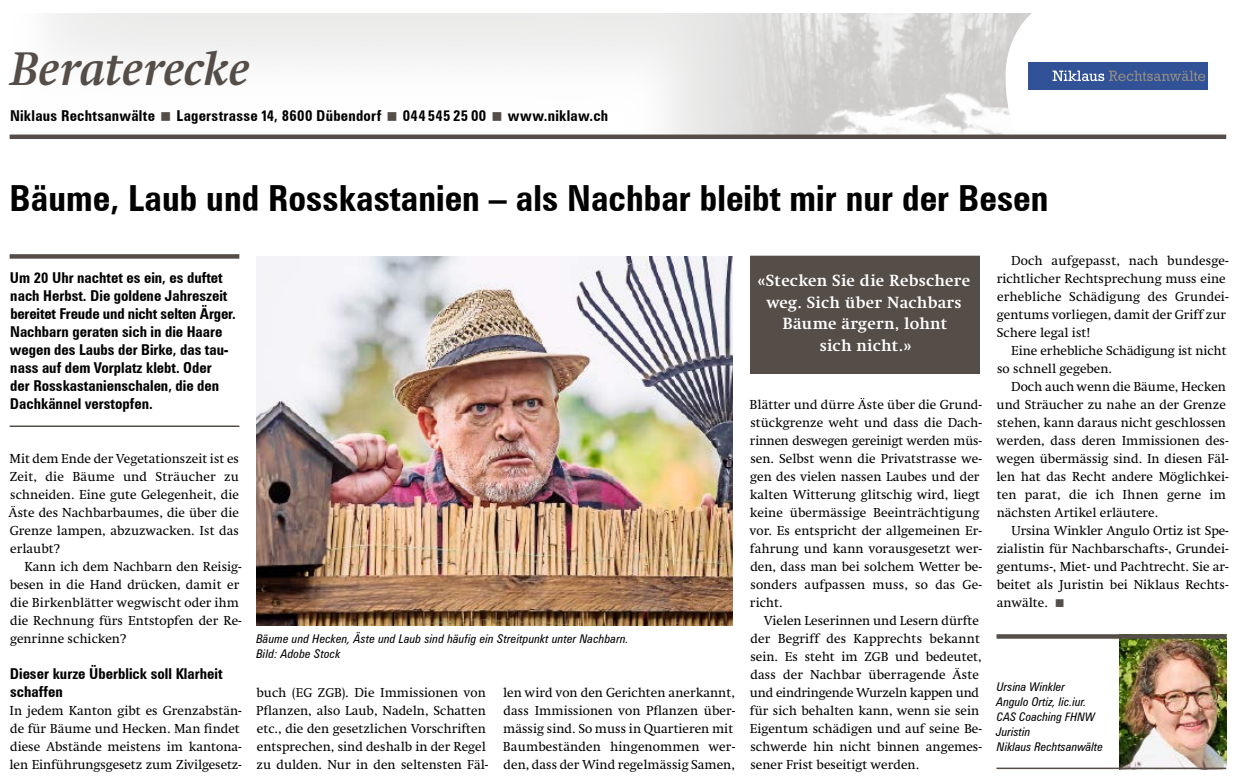
<style>
.page{position:relative;width:1235px;height:776px;background:#fff}
.page>*{position:absolute;margin:0;border:0;box-sizing:border-box;transform-origin:0 0}
.t1{font:italic 700 48px "Swift LT Pro";color:#544d48}
.t2{font:700 condensed 36px "Zurich BT";color:#000}
.t3{font:700 16.5px/21.3px "Swift LT Pro";letter-spacing:.015em;color:#fff;text-align:center}
.t4{font:700 condensed 15px/18px "Zurich BT";color:#000}
.t5{font:13.35px/18px "Swift LT Pro";color:#000}
.t6{font:italic condensed 12px/15px "Zurich BT";letter-spacing:.02em;color:#000}
.s1{color:#544d48}
.s2{font-size:14.7px}
.s3{font-size:13.05px}
.s4{font-size:11.7px}
</style>
<div class="page">
<div style="left:10px;top:254px;width:229px;height:5px;background:#544d48"></div>
<hr style="left:10px;top:425px;width:229px;height:2px;background:#544d48">
<div style="left:749px;top:247px;width:230px;height:126px;background:#544d48"></div>
<div style="left:745px;top:247px;width:238px;height:9px;background:#fff"></div>
<img style="left:1119px;top:639px;width:107px;height:129px">
<div style="left:996px;top:634px;width:230px;height:5px;background:#544d48"></div>
<hr style="left:996px;top:768px;width:230px;height:1px;background:#544d48">
<img style="left:256px;top:256px;width:476px;height:369px">
<img style="left:10px;top:13px;width:995px;height:122px">
<hr style="left:10px;top:135px;width:1216px;height:4px;background:#544d48">
<svg style="left:1005px;top:13px;width:221px;height:122px"></svg>
<h1 class="t1" style="left:10px;top:40px;width:246px">Beraterecke</h1>
<p class="t4" style="left:10px;top:107px;width:599px">Niklaus Rechtsanwälte <span class="s1">■</span> Lagerstrasse 14, 8600 Dübendorf <span class="s1">■</span> 044 545 25 00 <span class="s1">■</span> www.niklaw.ch</p>
<h2 class="t2" style="left:10px;top:176px;width:1040px">Bäume, Laub und Rosskastanien – als Nachbar bleibt mir nur der Besen</h2>
<p class="t4" style="left:10px;top:269px;width:227px">Um <span class="s2">20</span> Uhr nachtet es ein, es duftet nach Herbst. Die goldene Jahreszeit bereitet Freude und nicht selten Ärger.<br>Nachbarn geraten sich in die Haare wegen des Laubs der Birke, das tau&shy;nass auf dem Vorplatz klebt. Oder<br>der Rosskastanienschalen, die den Dachkännel verstopfen.</p>
<p class="t5" style="left:9px;top:450px;width:232px;text-align:justify">Mit dem Ende der Vegetationszeit ist es Zeit, die Bäume und Sträucher zu schneiden. Eine gute Gelegenheit, die Äste des Nachbarbaumes, die über die Grenze lampen, abzuzwacken. Ist das erlaubt?</p>
<p class="t5" style="left:10px;top:558px;width:233px;text-indent:15px">Kann ich dem Nachbarn den Reisig&shy;besen in die Hand drücken, damit er die Birkenblätter wegwischt oder ihm die Rechnung fürs Entstopfen der Re&shy;genrinne schicken?</p>
<p class="t4" style="left:10px;top:665px;width:214px">Dieser kurze Überblick soll Klarheit schaffen</p>
<p class="t5" style="left:9px;top:702px;width:234px">In jedem Kanton gibt es Grenzabstän&shy;de für Bäume und Hecken. Man findet diese Abstände meistens im kantona&shy;len Einführungsgesetz zum Zivilgesetz-</p>
<p class="t6" style="left:256px;top:631px;width:374px">Bäume und Hecken, Äste und Laub sind häufig ein Streitpunkt unter Nachbarn.<br>Bild: Adobe Stock</p>
<p class="t5" style="left:256px;top:684px;width:234px">buch (<span class="s3">EG ZGB</span>). Die Immissionen von Pflanzen, also Laub, Nadeln, Schatten etc., die den gesetzlichen Vorschriften entsprechen, sind deshalb in der Regel zu dulden. Nur in den seltensten Fäl-</p>
<p class="t5" style="left:503px;top:684px;width:234px">len wird von den Gerichten anerkannt, dass Immissionen von Pflanzen über&shy;mässig sind. So muss in Quartieren mit Baumbeständen hingenommen wer&shy;den, dass der Wind regelmässig Samen,</p>
<p class="t3" style="left:757px;top:270px;width:214px">«Stecken Sie die Rebschere weg. Sich über Nachbars<br>Bäume ärgern, lohnt<br>sich nicht.»</p>
<p class="t5" style="left:749px;top:396px;width:234px">Blätter und dürre Äste über die Grund&shy;stückgrenze weht und dass die Dach&shy;rinnen deswegen gereinigt werden müs&shy;sen. Selbst wenn die Privatstrasse we&shy;gen des vielen nassen Laubes und der kalten Witterung glitschig wird, liegt keine übermässige Beeinträchtigung vor. Es entspricht der allgemeinen Er&shy;fahrung und kann vorausgesetzt wer&shy;den, dass man bei solchem Wetter be&shy;sonders aufpassen muss, so das Ge&shy;richt.</p>
<p class="t5" style="left:749px;top:612px;width:234px;text-indent:14px">Vielen Leserinnen und Lesern dürfte der Begriff des Kapprechts bekannt sein. Es steht im <span class="s3">ZGB</span> und bedeutet, dass der Nachbar überragende Äste und eindringende Wurzeln kappen und für sich behalten kann, wenn sie sein Eigentum schädigen und auf seine Be&shy;schwerde hin nicht binnen angemes&shy;sener Frist beseitigt werden.</p>
<p class="t5" style="left:996px;top:252px;width:233px;text-indent:15px">Doch aufgepasst, nach bundesge&shy;richtlicher Rechtsprechung muss eine erhebliche Schädigung des Grundei&shy;gentums vorliegen, damit der Griff zur Schere legal ist!</p>
<p class="t5" style="left:997px;top:342px;width:231px;text-indent:14px">Eine erhebliche Schädigung ist nicht so schnell gegeben.</p>
<p class="t5" style="left:996px;top:378px;width:234px;text-indent:15px">Doch auch wenn die Bäume, Hecken und Sträucher zu nahe an der Grenze stehen, kann daraus nicht geschlossen werden, dass deren Immissionen des&shy;wegen übermässig sind. In diesen Fäl&shy;len hat das Recht andere Möglichkei&shy;ten parat, die ich Ihnen gerne im nächsten Artikel erläutere.</p>
<p class="t5" style="left:996px;top:522px;width:233px;text-align:justify;text-indent:15px">Ursina Winkler Angulo Ortiz ist Spe&shy;zialistin für Nachbarschafts-, Grundei&shy;gentums-, Miet- und Pachtrecht. Sie ar&shy;beitet als Juristin bei Niklaus Rechts&shy;anwälte. <span class="s1">■</span></p>
<p class="t6" style="left:996px;top:679px;width:109px">Ursina Winkler<br>Angulo Ortiz, lic.iur.<br><span class="s4">CAS</span> Coaching <span class="s4">FHNW<br></span>Juristin<br>Niklaus Rechtsanwälte</p>
</div>
